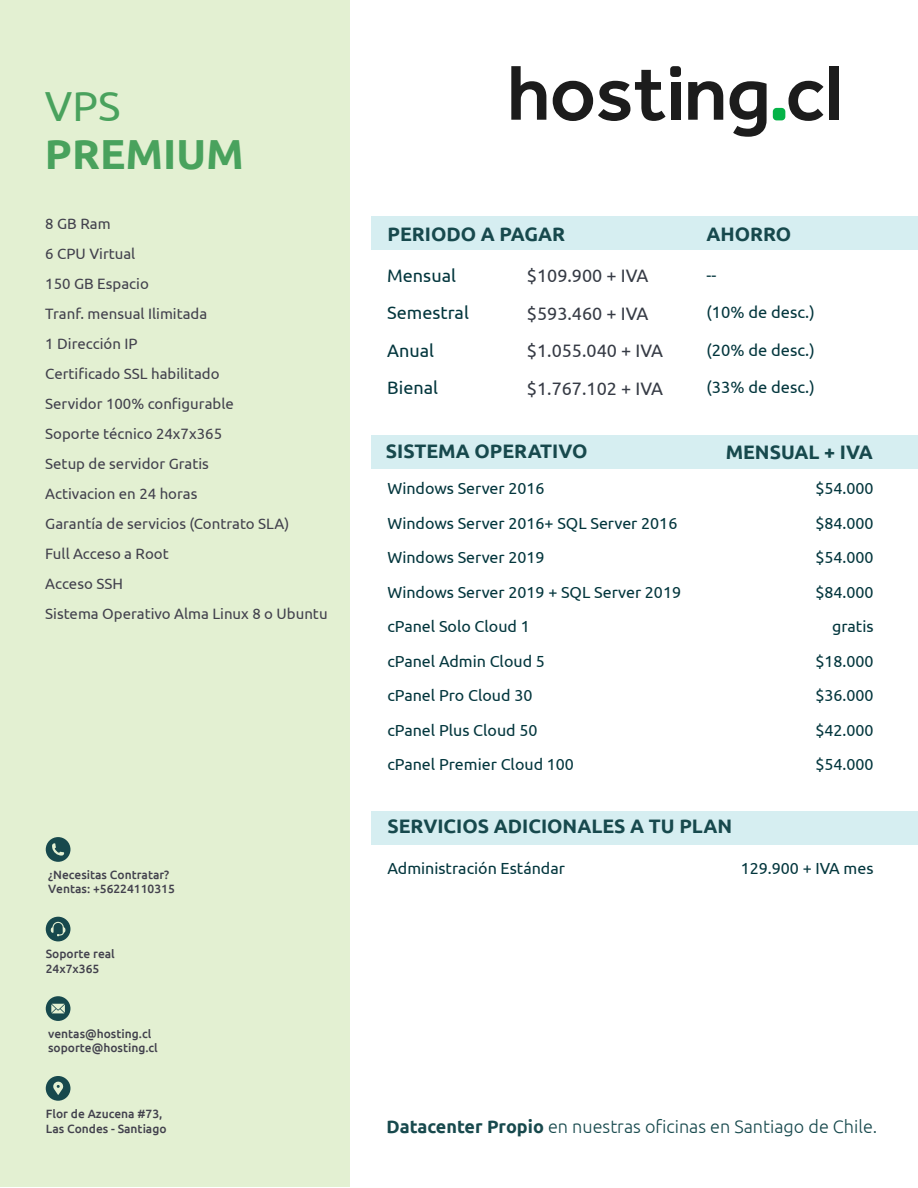
<style>
.page{position:relative;width:918px;height:1188px;background:#fff}
.page>*{position:absolute;margin:0;border:0;box-sizing:border-box;transform-origin:0 0}
.t1{font:700 42px "Ubuntu";color:#49a25d}
.t2{font:42px "Ubuntu";color:#49a25d}
.t3{font:700 19.5px "Ubuntu";color:#17494d}
.t4{font:18px/37.5px "Ubuntu";color:#363b45}
.t5{font:300 18px "Ubuntu";color:#17494d}
.t6{font:18px/37.5px "Ubuntu";color:#03363d}
.t7{font:16.5px "Ubuntu";color:#03363d}
.t8{font:16.05px/34.5px "Ubuntu";color:#03363d}
.t9{font:15px/30px "Ubuntu";color:#42414d}
.t10{font:500 12px/14.4px "Ubuntu";color:#42414d}
.s1{font-weight:700}
</style>
<div class="page">
<div style="left:371px;top:216px;width:547px;height:33px;background:#d6eef1"></div>
<div style="left:371px;top:435px;width:547px;height:34px;background:#d6eef1"></div>
<div style="left:371px;top:811px;width:547px;height:34px;background:#d6eef1"></div>
<div style="left:0;top:0;width:350px;height:1186px;background:#e3f0d2"></div>
<svg style="left:511px;top:66px;width:35px;height:54px"></svg>
<svg style="left:553px;top:70px;width:113px;height:51px"></svg>
<div style="left:671px;top:82px;width:9px;height:38px;background:#1c1c1c"></div>
<svg style="left:688px;top:81px;width:35px;height:39px"></svg>
<svg style="left:730px;top:81px;width:37px;height:56px"></svg>
<svg style="left:788px;top:81px;width:35px;height:40px"></svg>
<div style="left:830px;top:66px;width:9px;height:54px;background:#1c1c1c"></div>
<div style="left:773px;top:108px;width:12px;height:12px;background:#05b348;border-radius:4px"></div>
<div style="left:670px;top:66px;width:11px;height:11px;background:#1c1c1c;border-radius:3px"></div>
<svg style="left:46px;top:837px;width:25px;height:25px"></svg>
<svg style="left:46px;top:996px;width:25px;height:25px"></svg>
<svg style="left:46px;top:917px;width:25px;height:24px"></svg>
<svg style="left:46px;top:1076px;width:25px;height:25px"></svg>
<h1 class="t2" style="left:45px;top:81px;width:77px">VPS</h1>
<h1 class="t1" style="left:45px;top:129px;width:200px">PREMIUM</h1>
<p class="t9" style="left:45px;top:209px;width:284px">8 GB Ram<br>6 CPU Virtual<br>150 GB Espacio<br>Tranf. mensual Ilimitada<br>1 Dirección IP<br>Certificado SSL habilitado<br>Servidor 100% configurable<br>Soporte técnico 24x7x365<br>Setup de servidor Gratis<br>Activacion en 24 horas<br>Garantía de servicios (Contrato SLA)<br>Full Acceso a Root<br>Acceso SSH<br>Sistema Operativo Alma Linux 8 o Ubuntu</p>
<p class="t10" style="left:48px;top:867px;width:128px">¿Necesitas Contratar?<br>Ventas: +56224110315</p>
<p class="t10" style="left:46px;top:946px;width:71px">Soporte real<br>24x7x365</p>
<p class="t10" style="left:48px;top:1026px;width:111px">ventas@hosting.cl soporte@hosting.cl</p>
<p class="t10" style="left:46px;top:1106px;width:122px">Flor de Azucena #73,<br>Las Condes - Santiago</p>
<p class="t3" style="left:387px;top:222px;width:179px">PERIODO A PAGAR</p>
<p class="t6" style="left:387px;top:256px;width:83px">Mensual<br>Semestral<br>Anual<br>Bienal</p>
<p class="t4" style="left:527px;top:256px;width:138px">$109.900 + IVA $593.460 + IVA $1.055.040 + IVA $1.767.102 + IVA</p>
<p class="t3" style="left:386px;top:439px;width:203px">SISTEMA OPERATIVO</p>
<p class="t8" style="left:387px;top:471px;width:295px">Windows Server 2016<br>Windows Server 2016+ SQL Server 2016<br>Windows Server 2019<br>Windows Server 2019 + SQL Server 2019 cPanel Solo Cloud 1<br>cPanel Admin Cloud 5<br>cPanel Pro Cloud 30<br>cPanel Plus Cloud 50<br>cPanel Premier Cloud 100</p>
<p class="t3" style="left:706px;top:222px;width:86px">AHORRO</p>
<p class="t7" style="left:706px;top:265px;width:11px">--</p>
<p class="t7" style="left:706px;top:302px;width:110px">(10% de desc.)</p>
<p class="t7" style="left:706px;top:340px;width:110px">(20% de desc.)</p>
<p class="t7" style="left:706px;top:377px;width:110px">(33% de desc.)</p>
<p class="t3" style="left:726px;top:440px;width:149px">MENSUAL + IVA</p>
<p class="t8" style="left:815px;top:471px;width:60px;text-align:right">$54.000 $84.000 $54.000 $84.000 gratis $18.000 $36.000 $42.000 $54.000</p>
<p class="t3" style="left:387px;top:814px;width:346px">SERVICIOS ADICIONALES A TU PLAN</p>
<p class="t8" style="left:387px;top:850px;width:179px">Administración Estándar</p>
<p class="t8" style="left:741px;top:850px;width:134px">129.900 + IVA mes</p>
<p class="t5" style="left:387px;top:1116px;width:492px"><span class="s1">Datacenter Propio</span> en nuestras oficinas en Santiago de Chile.</p>
</div>
